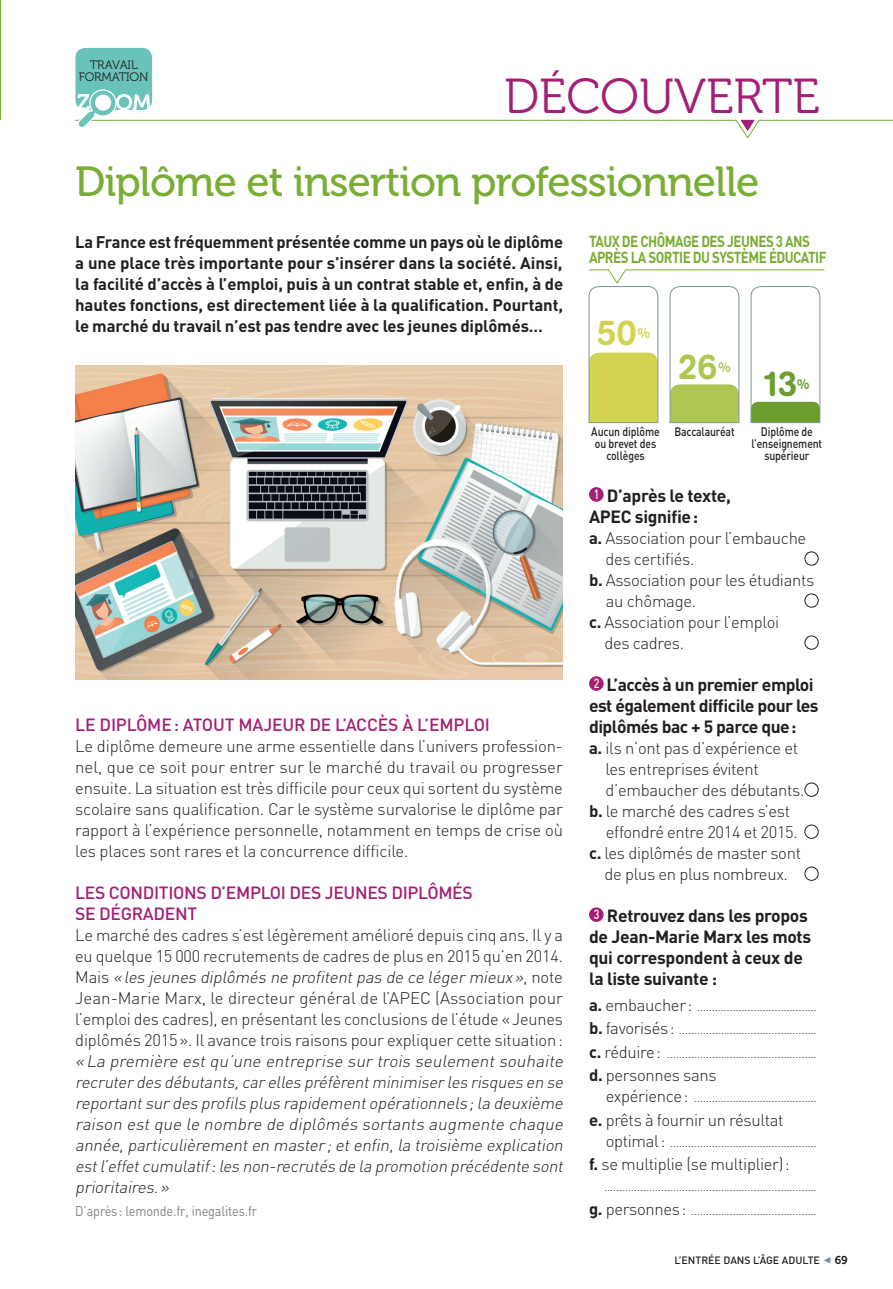
<style>
.page{position:relative;width:893px;height:1289px;background:#fff}
.page>*{position:absolute;margin:0;border:0;box-sizing:border-box;transform-origin:0 0}
.t1{font:49px "Museo 300";color:#a31f74}
.t2{font:42px "Museo 500";letter-spacing:-.02em;color:#79ad36}
.t3{font:500 35px "AG Book Rounded";color:#d3d34f}
.t4{font:500 35px "AG Book Rounded";color:#aec652}
.t5{font:500 35px "AG Book Rounded";color:#6c9e2f}
.t6{font:22.4px "Museo 700";color:#fff}
.t7{font:700 17.5px/21px "DIN";letter-spacing:-.025em;color:#231f20}
.t8{font:500 17.5px/21px "DIN";letter-spacing:-.02em;color:#a31f74}
.t9{font:300 16.62px/21px "DIN";letter-spacing:-.02em;color:#231f20;text-align:justify}
.t10{font:italic 300 16.62px/21px "DIN";color:#231f20;text-align:justify}
.t11{font:700 16.62px/21px "DIN";letter-spacing:-.01em;color:#231f20;text-align:justify}
.t12{font:700 15.75px/15.8px "DIN";letter-spacing:-.04em;color:#79ad36;scale:.85 1}
.t13{font:14px "DIN";letter-spacing:-.01em;color:#808285;scale:.9 1}
.t14{font:500 14px "AG Book Rounded";color:#d3d34f}
.t15{font:500 14px "AG Book Rounded";color:#aec652}
.t16{font:500 14px "AG Book Rounded";color:#6c9e2f}
.t17{font:300 12.25px/23.4px "DIN";color:#231f20;text-align:justify}
.t18{font:500 12.25px/12.2px "DIN";letter-spacing:-.01em;color:#231f20;text-align:center;scale:.85 1}
.t19{font:12.25px/12.2px "Museo 300";letter-spacing:-.01em;color:#231f20;text-align:center}
.t20{font:11.38px "Museo 700";color:#231f20}
.t21{font:500 10.5px "DIN";color:#231f20}
.s1{font-style:italic}
.s2{font-weight:500;font-size:13.12px;color:#fff}
.s3{font-weight:700}
.s4{font-weight:700;font-size:16.62px}
.s5{font-size:16.62px}
</style>
<div class="page">
<svg style="left:824px;top:1257px;width:6px;height:6px"></svg>
<svg style="left:588px;top:269px;width:237px;height:154px"></svg>
<div style="left:589px;top:487px;width:14px;height:14px;background:#a31f74;border-radius:50%"></div>
<div style="left:804px;top:551px;width:14px;height:14px;border:1px solid #231f20;border-radius:50%"></div>
<div style="left:804px;top:593px;width:14px;height:14px;border:1px solid #231f20;border-radius:50%"></div>
<div style="left:804px;top:635px;width:14px;height:14px;border:1px solid #231f20;border-radius:50%"></div>
<div style="left:589px;top:676px;width:14px;height:14px;background:#a31f74;border-radius:50%"></div>
<div style="left:804px;top:782px;width:14px;height:14px;border:1px solid #231f20;border-radius:50%"></div>
<div style="left:804px;top:824px;width:14px;height:14px;border:1px solid #231f20;border-radius:50%"></div>
<div style="left:804px;top:866px;width:14px;height:14px;border:1px solid #231f20;border-radius:50%"></div>
<div style="left:589px;top:907px;width:14px;height:14px;background:#a31f74;border-radius:50%"></div>
<hr style="left:0;top:0;width:1px;height:120px;background:#79ad36">
<div style="left:75px;top:48px;width:77px;height:62px;background:#6ac3bb;border-radius:10px"></div>
<svg style="left:75px;top:88px;width:817px;height:51px"></svg>
<img style="left:75px;top:365px;width:488px;height:314px">
<p class="t19" style="left:79px;top:59px;width:71px">TRAVAIL<br>FORMATION</p>
<h3 class="t6" style="left:77px;top:90px;width:15px">Z</h3>
<h1 class="t1" style="left:504px;top:70px;width:317px">DÉCOUVERTE</h1>
<h2 class="t2" style="left:75px;top:158px;width:685px">Diplôme et insertion professionnelle</h2>
<p class="t11" style="left:75px;top:230px;width:489px">La France est fréquemment présentée comme un pays où le diplôme a une place très importante pour s’insérer dans la société. Ainsi, la facilité d’accès à l’emploi, puis à un contrat stable et, enfin, à de hautes fonctions, est directement liée à la qualification. Pourtant, le marché du travail n’est pas tendre avec les jeunes diplômés…</p>
<p class="t8" style="left:75px;top:713px;width:416px">LE DIPLÔME: ATOUT MAJEUR DE L’ACCÈS À L’EMPLOI</p>
<p class="t9" style="left:75px;top:735px;width:489px">Le diplôme demeure une arme essentielle dans l’univers profession&shy;nel, que ce soit pour entrer sur le marché du travail ou progresser ensuite. La situation est très difficile pour ceux qui sortent du système scolaire sans qualification. Car le système survalorise le diplôme par rapport à l’expérience personnelle, notamment en temps de crise où les places sont rares et la concurrence difficile.</p>
<p class="t8" style="left:75px;top:881px;width:399px">LES CONDITIONS D’EMPLOI DES JEUNES DIPLÔMÉS<br>SE DÉGRADENT</p>
<p class="t9" style="left:75px;top:924px;width:489px">Le marché des cadres s’est légèrement amélioré depuis cinq ans. Il y a eu quelque 15 000 recrutements de cadres de plus en 2015 qu’en 2014.<br>M a i s <span class="s1">«les jeunes diplômés ne profitentpas de ce légermieux»</span>, n o t e Jean-Marie Marx, le directeur général de l’APEC (Association pour l’emploi des cadres), en présentant les conclusions de l’étude «Jeunes diplômés 2015». Il avance trois raisons pour expliquer cette situation:</p>
<p class="t10" style="left:75px;top:1050px;width:492px">«La première estqu’une entreprise sur trois seulementsouhaite recruterdes débutants,carelles préfèrentminimiserles risques en se reportantsurdes profils plus rapidementopérationnels;la deuxième raison estque le nombre de diplômés sortants augmente chaque année,particulièrementen master ;etenfin,la troisième explication estl’effetcumulatif:les non-recrutés de la promotion précédente sont prioritaires.»</p>
<p class="t13" style="left:75px;top:1201px;width:204px">D’après : lemonde.fr, inegalites.fr</p>
<p class="t12" style="left:589px;top:233px;width:281px">TAUX DE CHÔMAGE DES JEUNES 3 ANS<br>APRÈS LA SORTIE DU SYSTÈME ÉDUCATIF</p>
<h3 class="t3" style="left:596px;top:312px;width:41px">50</h3>
<p class="t14" style="left:637px;top:325px;width:14px">%</p>
<h3 class="t4" style="left:678px;top:346px;width:40px">26</h3>
<p class="t15" style="left:718px;top:359px;width:14px">%</p>
<h3 class="t5" style="left:761px;top:363px;width:38px">13</h3>
<p class="t16" style="left:797px;top:376px;width:14px">%</p>
<p class="t18" style="left:591px;top:425px;width:82px">Aucun diplôme ou brevet des collèges</p>
<p class="t18" style="left:674px;top:425px;width:72px">Baccalauréat</p>
<p class="t18" style="left:751px;top:425px;width:85px">Diplôme de l’enseignement supérieur</p>
<p class="t7" style="left:589px;top:484px;width:143px"><span class="s2">1</span> D’après le texte,<br>APEC signifie:</p>
<p class="t9" style="left:589px;top:527px;width:219px"><span class="s3">a.</span> Association pour l’embauche</p>
<p class="t9" style="left:605px;top:548px;width:91px">des certifiés.</p>
<p class="t9" style="left:589px;top:569px;width:227px"><span class="s3">b.</span> Association pour les étudiants</p>
<p class="t9" style="left:605px;top:590px;width:92px">au chômage.</p>
<p class="t9" style="left:589px;top:611px;width:191px"><span class="s3">c.</span> Association pour l’emploi</p>
<p class="t9" style="left:604px;top:632px;width:81px">des cadres.</p>
<p class="t7" style="left:589px;top:673px;width:231px"><span class="s2">2</span> L’accès à un premier emploi est également difficile pour les diplômés bac + 5 parce que:</p>
<p class="t9" style="left:589px;top:737px;width:210px"><span class="s3">a.</span> ils n’ont pas d’expérience et</p>
<p class="t9" style="left:605px;top:758px;width:155px">les entreprises évitent</p>
<p class="t9" style="left:605px;top:779px;width:200px">d’embaucher des débutants.</p>
<p class="t9" style="left:589px;top:800px;width:202px"><span class="s3">b.</span> le marché des cadres s’est</p>
<p class="t9" style="left:605px;top:821px;width:193px">effondré entre 2014 et 2015.</p>
<p class="t9" style="left:589px;top:842px;width:213px"><span class="s3">c.</span> les diplômés de master sont</p>
<p class="t9" style="left:604px;top:863px;width:185px">de plus en plus nombreux.</p>
<p class="t7" style="left:589px;top:904px;width:223px"><span class="s2">3</span> Retrouvez dans les propos de Jean-Marie Marx les mots qui correspondent à ceux de la liste suivante :</p>
<p class="t17" style="left:589px;top:994px;width:229px"><span class="s4">a.</span> <span class="s5">embaucher:</span> ........................................ <span class="s4">b.</span> <span class="s5">favorisés:</span> .............................................. <span class="s4">c.</span> <span class="s5">réduire:</span> ..................................................</p>
<p class="t9" style="left:589px;top:1064px;width:129px"><span class="s3">d.</span> personnes sans</p>
<p class="t17" style="left:605px;top:1086px;width:212px"><span class="s5">expérience:</span> .........................................</p>
<p class="t9" style="left:589px;top:1109px;width:196px"><span class="s3">e.</span> prêts à fournir un résultat</p>
<p class="t17" style="left:605px;top:1130px;width:212px"><span class="s5">optimal:</span> .................................................</p>
<p class="t9" style="left:589px;top:1153px;width:202px"><span class="s3">f.</span> se multiplie (se multiplier):</p>
<p class="t17" style="left:589px;top:1175px;width:229px;text-align:right">....................................................................... <span class="s4">g.</span> <span class="s5">personnes:</span> ..........................................</p>
<p class="t21" style="left:674px;top:1253px;width:147px">L’ENTRÉE DANS L’ÂGE ADULTE</p>
<p class="t20" style="left:834px;top:1253px;width:14px">69</p>
</div>
